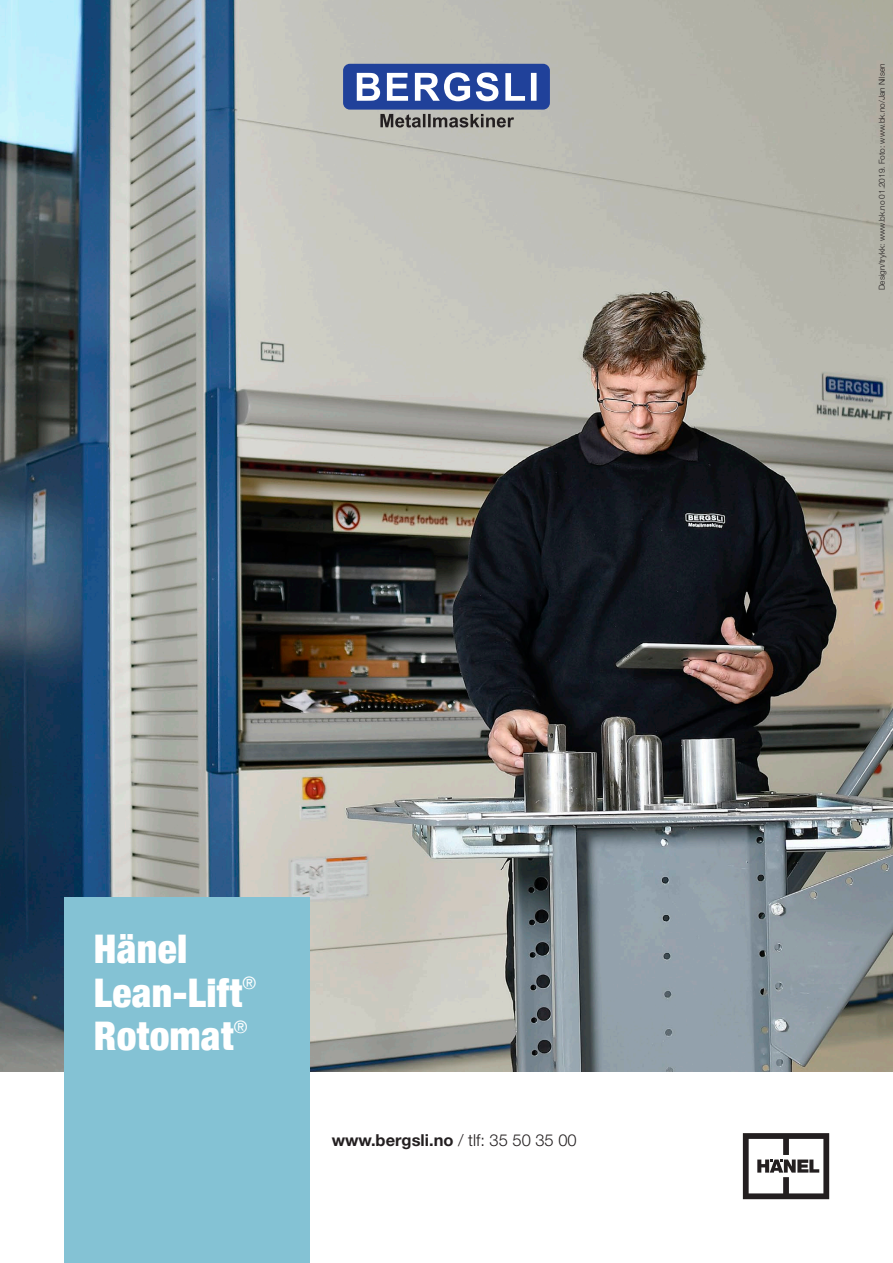
<style>
.page{position:relative;width:893px;height:1263px;background:#fff}
.page>*{position:absolute;margin:0;border:0;box-sizing:border-box;transform-origin:0 0}
.t1{font:900 condensed 39.45px/43.5px "Helvetica Neue";letter-spacing:.01em;color:#fff}
.t2{font:17.1px "Helvetica Neue";color:#fff}
.t3{font:700 16.5px "Helvetica Neue";color:#231f20}
.t4{font:300 8.25px "Helvetica Neue";color:#231f20}
.s1{font-weight:300}
</style>
<div class="page">
<img style="left:0;top:0;width:893px;height:1071px">
<div style="left:64px;top:897px;width:245px;height:366px;background:#84c2d4"></div>
<svg style="left:743px;top:1133px;width:86px;height:66px"></svg>
<div style="left:343px;top:64px;width:207px;height:46px;background:#20419a;border-radius:7px"></div>
<svg style="left:357px;top:72px;width:180px;height:29px"></svg>
<svg style="left:380px;top:114px;width:134px;height:14px"></svg>
<h1 class="t1" style="left:94px;top:925px;width:150px">Hänel<br>Lean-Lift</h1>
<h2 class="t2" style="left:243px;top:971px;width:15px">®</h2>
<h1 class="t1" style="left:94px;top:1012px;width:141px">Rotomat</h1>
<h2 class="t2" style="left:234px;top:1014px;width:15px">®</h2>
<h3 class="t3" style="left:332px;top:1130px;width:247px">www.bergsli.no <span class="s1">/ tlf: 35 50 35 00</span></h3>
<p class="t4" style="left:877px;top:290px;width:228px;rotate:-90deg">Design/trykk: www.bk.no 01.2019. Foto: www.bk.no/Jan Nilsen</p>
</div>
